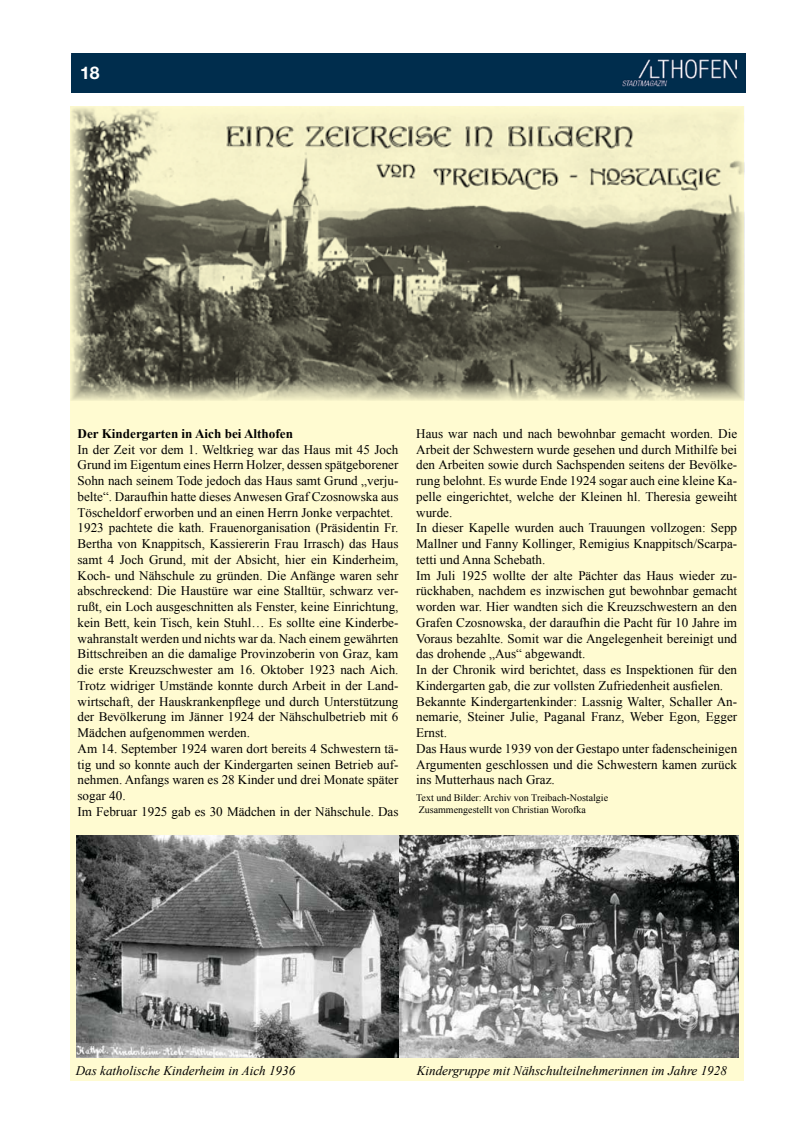
<style>
.page{position:relative;width:798px;height:1134px;background:#fff}
.page>*{position:absolute;margin:0;border:0;box-sizing:border-box;transform-origin:0 0}
.t1{font:700 17.5px "Helvetica Neue";color:#fff}
.t2{font:13.12px/15.8px "Times New Roman";color:#000}
.t3{font:italic 13.12px "Times New Roman";color:#000}
.t4{font:700 13.12px "Times New Roman";color:#000}
.t5{font:10px/12px "Times New Roman";color:#000}
</style>
<div class="page">
<div style="left:71px;top:53px;width:674px;height:40px;background:#002d4d"></div>
<div style="left:70px;top:106px;width:674px;height:975px;background:#fffbd1"></div>
<img style="left:71px;top:107px;width:673px;height:293px">
<img style="left:76px;top:836px;width:662px;height:222px">
<h1 class="t1" style="left:80px;top:62px;width:21px">18</h1>
<p class="t4" style="left:77px;top:424px;width:217px">Der Kindergarten in Aich bei Althofen</p>
<p class="t2" style="left:77px;top:441px;width:322px">In der Zeit vor dem 1. Weltkrieg war das Haus mit 45 Joch Grund im Eigentum eines Herrn Holzer, dessen spätgeborener Sohn nach seinem Tode jedoch das Haus samt Grund „verju&shy;belte“. Daraufhin hatte dieses Anwesen Graf Czosnowska aus Töscheldorf erworben und an einen Herrn Jonke verpachtet.<br>1923 pachtete die kath. Frauenorganisation (Präsidentin Fr.<br>Bertha von Knappitsch, Kassiererin Frau Irrasch) das Haus samt 4 Joch Grund, mit der Absicht, hier ein Kinderheim, Koch- und Nähschule zu gründen. Die Anfänge waren sehr abschreckend: Die Haustüre war eine Stalltür, schwarz ver&shy;rußt, ein Loch ausgeschnitten als Fenster, keine Einrichtung, kein Bett, kein Tisch, kein Stuhl… Es sollte eine Kinderbe&shy;wahranstalt werden und nichts war da. Nach einem gewährten Bittschreiben an die damalige Provinzoberin von Graz, kam die erste Kreuzschwester am 16. Oktober 1923 nach Aich.<br>Trotz widriger Umstände konnte durch Arbeit in der Land&shy;wirtschaft, der Hauskrankenpflege und durch Unterstützung der Bevölkerung im Jänner 1924 der Nähschulbetrieb mit 6<br>Mädchen aufgenommen werden.<br>Am 14. September 1924 waren dort bereits 4 Schwestern tä&shy;tig und so konnte auch der Kindergarten seinen Betrieb auf&shy;nehmen. Anfangs waren es 28 Kinder und drei Monate später sogar 40.<br>Im Februar 1925 gab es 30 Mädchen in der Nähschule. Das</p>
<p class="t2" style="left:416px;top:425px;width:322px">Haus war nach und nach bewohnbar gemacht worden. Die Arbeit der Schwestern wurde gesehen und durch Mithilfe bei den Arbeiten sowie durch Sachspenden seitens der Bevölke&shy;rung belohnt. Es wurde Ende 1924 sogar auch eine kleine Ka&shy;pelle eingerichtet, welche der Kleinen hl. Theresia geweiht wurde.<br>In dieser Kapelle wurden auch Trauungen vollzogen: Sepp Mallner und Fanny Kollinger, Remigius Knappitsch/Scarpa&shy;tetti und Anna Schebath.<br>Im Juli 1925 wollte der alte Pächter das Haus wieder zu&shy;rückhaben, nachdem es inzwischen gut bewohnbar gemacht worden war. Hier wandten sich die Kreuzschwestern an den Grafen Czosnowska, der daraufhin die Pacht für 10 Jahre im Voraus bezahlte. Somit war die Angelegenheit bereinigt und das drohende „Aus“ abgewandt.<br>In der Chronik wird berichtet, dass es Inspektionen für den Kindergarten gab, die zur vollsten Zufriedenheit ausfielen.<br>Bekannte Kindergartenkinder: Lassnig Walter, Schaller An&shy;nemarie, Steiner Julie, Paganal Franz, Weber Egon, Egger Ernst.<br>Das Haus wurde 1939 von der Gestapo unter fadenscheinigen Argumenten geschlossen und die Schwestern kamen zurück ins Mutterhaus nach Graz.</p>
<p class="t5" style="left:416px;top:792px;width:193px">Text und Bilder: Archiv von Treibach-Nostalgie<br>Zusammengestellt von Christian Worofka</p>
<p class="t3" style="left:76px;top:1062px;width:221px">Das katholische Kinderheim in Aich 1936</p>
<p class="t3" style="left:416px;top:1062px;width:311px">Kindergruppe mit Nähschulteilnehmerinnen im Jahre 1928</p>
</div>
